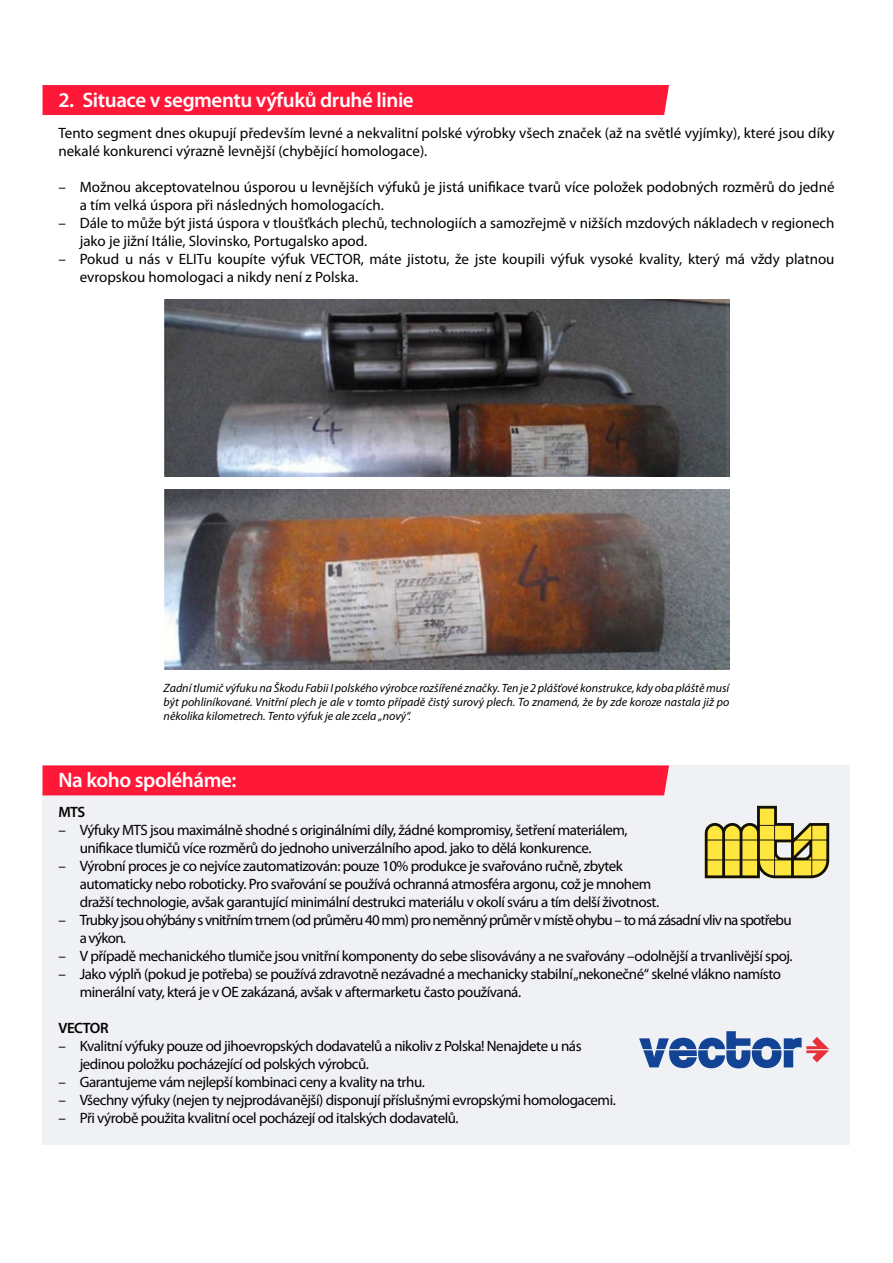
<style>
.page{position:relative;width:893px;height:1263px;background:#fff}
.page>*{position:absolute;margin:0;border:0;box-sizing:border-box;transform-origin:0 0}
.t1{font:600 21px "Myriad Pro";letter-spacing:-.02em;color:#fff}
.t2{font:15px/18px "Myriad Pro";letter-spacing:-.03em;color:#000}
.t3{font:15px/18px "Myriad Pro";color:#000}
.t4{font:15px/18px "Myriad Pro";letter-spacing:-.05em;color:#000}
.t5{font:600 15px "Myriad Pro";color:#000}
.t6{font:italic 12px/14.4px "Myriad Pro";color:#000;text-align:justify}
</style>
<div class="page">
<div style="left:43px;top:85px;width:626px;height:30px;background:#ff1837"></div>
<img style="left:164px;top:300px;width:565px;height:176px">
<img style="left:164px;top:489px;width:565px;height:181px">
<div style="left:43px;top:765px;width:807px;height:379px;background:#f0f1f4"></div>
<div style="left:43px;top:765px;width:626px;height:30px;background:#ff1837"></div>
<svg style="left:705px;top:806px;width:124px;height:72px"></svg>
<svg style="left:639px;top:1031px;width:190px;height:37px"></svg>
<h1 class="t1" style="left:58px;top:86px;width:357px">2. Situace v segmentu výfuků druhé linie</h1>
<p class="t3" style="left:58px;top:123px;width:777px">Tento segment dnes okupují především levné a nekvalitní polské výrobky všech značek (až na světlé vyjímky), které jsou díky nekalé konkurenci výrazně levnější (chybějící homologace).</p>
<p class="t3" style="left:80px;top:177px;width:756px;text-indent:-21px">– Možnou akceptovatelnou úsporou u levnějších výfuků je jistá unifikace tvarů více položek podobných rozměrů do jedné a tím velká úspora při následných homologacích.</p>
<p class="t3" style="left:80px;top:213px;width:756px;text-indent:-21px">– Dále to může být jistá úspora v tloušťkách plechů, technologiích a samozřejmě v nižších mzdových nákladech v regionech jako je jižní Itálie, Slovinsko, Portugalsko apod.</p>
<p class="t3" style="left:80px;top:249px;width:756px;text-indent:-21px">– Pokud u nás v ELITu koupíte výfuk VECTOR, máte jistotu, že jste koupili výfuk vysoké kvality, který má vždy platnou evropskou homologaci a nikdy není z Polska.</p>
<p class="t6" style="left:164px;top:680px;width:567px">Zadní tlumič výfuku na Škodu Fabii I polského výrobce rozšířené značky. Ten je 2 plášťové konstrukce, kdy oba pláště musí být pohliníkované. Vnitřní plech je ale v tomto případě čistý surový plech. To znamená, že by zde koroze nastala již po několika kilometrech. Tento výfuk je ale zcela „nový“.</p>
<h1 class="t1" style="left:58px;top:767px;width:180px">Na koho spoléháme:</h1>
<p class="t5" style="left:58px;top:802px;width:10px">MTS</p>
<p class="t2" style="left:80px;top:821px;width:549px;text-indent:-21px">– Výfuky MTS jsou maximálně shodné s originálními díly, žádné kompromisy, šetření materiálem, unifikace tlumičů více rozměrů do jednoho univerzálního apod. jako to dělá konkurence.</p>
<p class="t2" style="left:80px;top:857px;width:581px;text-indent:-21px">– Výrobní proces je co nejvíce zautomatizován: pouze 10% produkce je svařováno ručně, zbytek automaticky nebo roboticky. Pro svařování se používá ochranná atmosféra argonu, což je mnohem dražší technologie, avšak garantující minimální destrukci materiálu v okolí sváru a tím delší životnost.</p>
<p class="t4" style="left:80px;top:911px;width:713px;text-indent:-21px">– Trubky jsou ohýbány s vnitřním trnem (od průměru 40 mm) pro neměnný průměr v místě ohybu – to má zásadní vliv na spotřebu a výkon.</p>
<p class="t2" style="left:58px;top:947px;width:736px">– V případě mechanického tlumiče jsou vnitřní komponenty do sebe slisovávány a ne svařovány –odolnější a trvanlivější spoj.</p>
<p class="t2" style="left:80px;top:965px;width:703px;text-indent:-21px">– Jako výplň (pokud je potřeba) se používá zdravotně nezávadné a mechanicky stabilní „nekonečné“ skelné vlákno namísto minerální vaty, která je v OE zakázaná, avšak v aftermarketu často používaná.</p>
<p class="t5" style="left:58px;top:1018px;width:34px">VECTOR</p>
<p class="t2" style="left:80px;top:1037px;width:503px;text-indent:-21px">– Kvalitní výfuky pouze od jihoevropských dodavatelů a nikoliv z Polska! Nenajdete u nás jedinou položku pocházející od polských výrobců.</p>
<p class="t2" style="left:58px;top:1073px;width:368px">– Garantujeme vám nejlepší kombinaci ceny a kvality na trhu.</p>
<p class="t2" style="left:58px;top:1091px;width:559px">– Všechny výfuky (nejen ty nejprodávanější) disponují příslušnými evropskými homologacemi.</p>
<p class="t2" style="left:58px;top:1109px;width:402px">– Při výrobě použita kvalitní ocel pocházejí od italských dodavatelů.</p>
</div>
